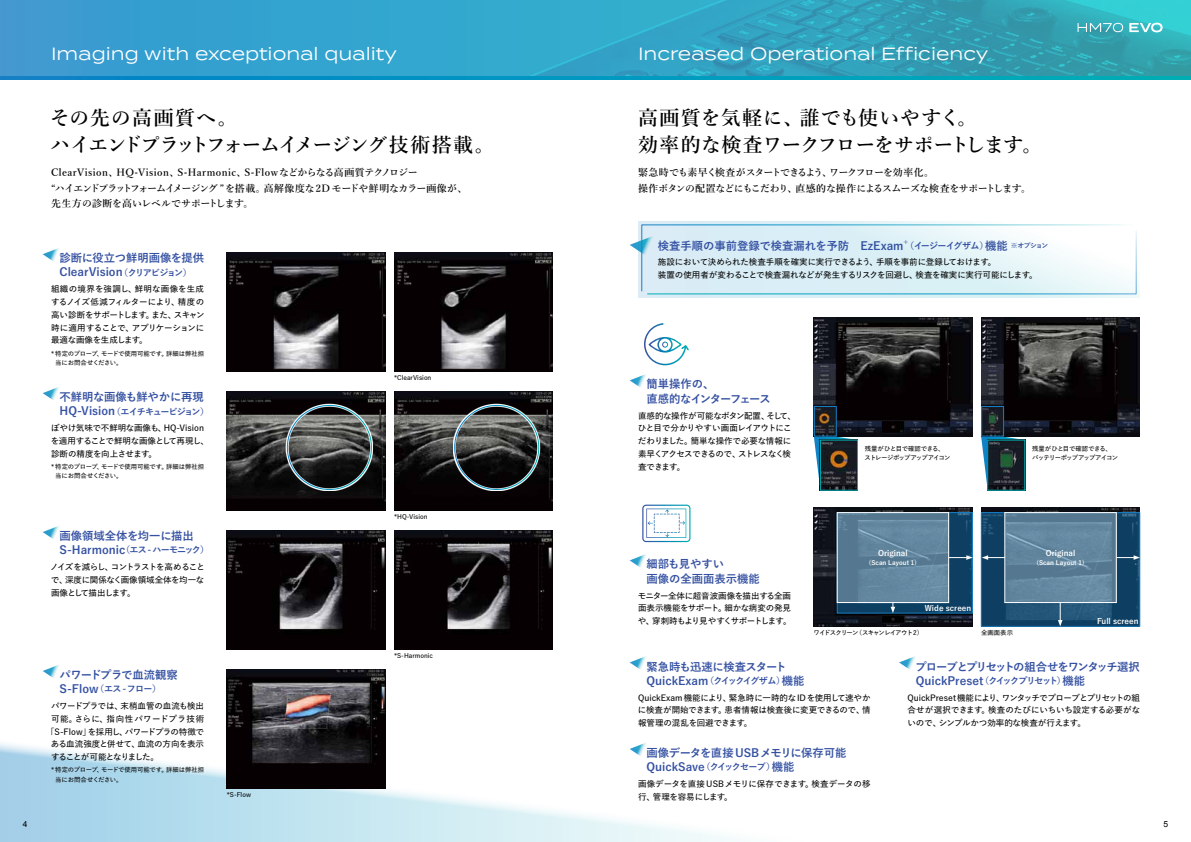
<style>
.page{position:relative;width:1191px;height:842px;background:#fff}
.page>*{position:absolute;margin:0;border:0;box-sizing:border-box;transform-origin:0 0}
.t1{font:600 19.8px/26.9px "Yu Min Pr 6 N";letter-spacing:-.02em;color:#000}
.t2{font:600 19.8px/26.9px "Yu Min Pr 6 N";letter-spacing:-.07em;color:#000}
.t3{font:17.7px "Termina";color:#fff}
.t4{font:700 11.3px/14.2px "Yu Go Pr 6 N";color:#3551a2}
.t5{font:700 11.3px/14.2px "Yu Go Pr 6 N";letter-spacing:-.06em;color:#3551a2}
.t6{font:700 11.3px/14.2px "Yu Go Pr 6 N";letter-spacing:-.08em;color:#3551a2}
.t7{font:700 11.3px "Yu Go Pr 6 N";letter-spacing:-.05em;color:#3551a2}
.t8{font:600 9.9px/15.6px "Yu Min Pr 6 N";color:#000}
.t9{font:600 9.9px/15.6px "Yu Min Pr 6 N";letter-spacing:-.06em;color:#000}
.t10{font:700 9.1px "Yu Go Pr 6 N";letter-spacing:-.095em;color:#3551a2}
.t11{font:700 9.1px "Yu Go Pr 6 N";letter-spacing:-.135em;color:#3551a2}
.t12{font:700 9.1px "Yu Go Pr 6 N";letter-spacing:-.075em;color:#3551a2}
.t13{font:600 8.5px/12.8px "Yu Go Pr 6 N";letter-spacing:-.035em;color:#000;text-align:justify}
.t14{font:600 8.5px/12.8px "Yu Go Pr 6 N";letter-spacing:-.015em;color:#000}
.t15{font:600 8.5px "Yu Go Pr 6 N";letter-spacing:-.06em;color:#000}
.t16{font:600 8.5px "Yu Go Pr 6 N";letter-spacing:.05em;color:#000}
.t17{font:600 8.5px "Yu Go Pr 6 N";letter-spacing:-.12em;color:#000}
.t18{font:8.5px "Arial";color:#000}
.t19{font:700 7.8px "Yu Go Pr 6 N";color:#fff}
.t20{font:700 6.6px "Yu Go Pr 6 N";color:#3551a2}
.t21{font:600 6.4px/9.2px "Yu Go Pr 6 N";letter-spacing:-.025em;color:#000}
.t22{font:600 6.4px "Yu Go Pr 6 N";color:#000}
.t23{font:600 6.4px/9.2px "Yu Go Pr 6 N";letter-spacing:-.08em;color:#000}
.t24{font:600 6.4px/9.2px "Yu Go Pr 6 N";letter-spacing:-.1em;color:#000}
.t25{font:600 6.4px "Yu Go Pr 6 N";letter-spacing:-.13em;color:#000}
.t26{font:700 6.2px "Yu Go Pr 6 N";color:#fff}
.s1{font-size:9.1px}
.s2{font-size:11.3px}
.s3{font-size:6.8px}
</style>
<div class="page">
<div style="left:0;top:0;width:1191px;height:77px;background:linear-gradient(to bottom,#36a0cf,#36a0cf)"></div>
<img style="left:421px;top:0;width:770px;height:77px">
<svg style="left:0;top:77px;width:1191px;height:2px;background:#0197be"></svg>
<svg style="left:0;top:737px;width:735px;height:105px"></svg>
<svg style="left:1077px;top:23px;width:46px;height:9px"></svg>
<svg style="left:1129px;top:23px;width:33px;height:9px"></svg>
<svg style="left:981px;top:437px;width:42px;height:47px"></svg>
<svg style="left:814px;top:437px;width:42px;height:53px"></svg>
<svg style="left:43px;top:248px;width:16px;height:13px"></svg>
<svg style="left:43px;top:387px;width:16px;height:13px"></svg>
<svg style="left:629px;top:374px;width:17px;height:14px"></svg>
<svg style="left:629px;top:656px;width:17px;height:14px"></svg>
<svg style="left:629px;top:741px;width:20px;height:16px"></svg>
<svg style="left:629px;top:554px;width:17px;height:14px"></svg>
<svg style="left:899px;top:656px;width:17px;height:14px"></svg>
<svg style="left:43px;top:526px;width:16px;height:13px"></svg>
<svg style="left:43px;top:665px;width:16px;height:13px"></svg>
<img style="left:814px;top:507px;width:158px;height:119px">
<img style="left:981px;top:507px;width:159px;height:5px">
<img style="left:814px;top:317px;width:158px;height:120px">
<img style="left:981px;top:317px;width:159px;height:120px">
<svg style="left:644px;top:323px;width:45px;height:42px"></svg>
<svg style="left:642px;top:505px;width:48px;height:37px"></svg>
<img style="left:822px;top:442px;width:34px;height:47px">
<div style="left:820px;top:440px;width:38px;height:51px;border:1px solid #00adb2"></div>
<img style="left:989px;top:442px;width:34px;height:47px">
<div style="left:987px;top:440px;width:38px;height:51px;border:1px solid #00adb2"></div>
<div style="left:814px;top:406px;width:22px;height:31px;border:1px solid #187fc4"></div>
<div style="left:981px;top:406px;width:23px;height:31px;border:1px solid #187fc4"></div>
<svg style="left:839px;top:514px;width:131px;height:97px;background:#154668"></svg>
<svg style="left:839px;top:514px;width:107px;height:87px;background:#60839c"></svg>
<div style="left:837px;top:512px;width:111px;height:91px;border:1px solid #fff"></div>
<svg style="left:948px;top:555px;width:24px;height:5px"></svg>
<svg style="left:890px;top:603px;width:5px;height:10px"></svg>
<svg style="left:983px;top:514px;width:155px;height:110px;background:#17486a"></svg>
<div style="left:981px;top:512px;width:159px;height:114px;border:1px solid #187fc4"></div>
<svg style="left:1006px;top:514px;width:108px;height:87px;background:#61859d"></svg>
<div style="left:1004px;top:512px;width:112px;height:91px;border:1px solid #fff"></div>
<svg style="left:1116px;top:555px;width:24px;height:5px"></svg>
<svg style="left:981px;top:555px;width:24px;height:5px"></svg>
<svg style="left:1058px;top:602px;width:4px;height:24px"></svg>
<img style="left:227px;top:252px;width:159px;height:119px">
<img style="left:394px;top:391px;width:159px;height:119px">
<svg style="left:453px;top:404px;width:87px;height:87px;background:#3d4242"></svg>
<img style="left:394px;top:530px;width:159px;height:119px">
<img style="left:394px;top:252px;width:159px;height:119px">
<img style="left:227px;top:391px;width:159px;height:119px">
<svg style="left:286px;top:404px;width:87px;height:87px;background:#484d4c"></svg>
<img style="left:227px;top:530px;width:159px;height:119px">
<img style="left:227px;top:669px;width:159px;height:119px">
<svg style="left:638px;top:221px;width:502px;height:77px"></svg>
<svg style="left:630px;top:224px;width:506px;height:70px"></svg>
<h2 class="t3" style="left:51px;top:41px;width:347px">Imaging with exceptional quality</h2>
<h2 class="t3" style="left:638px;top:41px;width:352px">Increased Operational Efficiency</h2>
<h1 class="t2" style="left:50px;top:105px;width:446px">その先の高画質へ。<br>ハイエンドプラットフォームイメージング技術搭載。</h1>
<p class="t8" style="left:51px;top:165px;width:418px">ClearVision、HQ-Vision、S-Harmonic、S-Flowなどからなる高画質テクノロジー<br>“ハイエンドプラットフォームイメージング ” を搭載。高解像度な 2D モードや鮮明なカラー画像が、先生方の診断を高いレベルでサポートします。</p>
<h3 class="t4" style="left:60px;top:251px;width:157px">診断に役立つ鮮明画像を提供　<br>ClearVision<span class="s1">（クリアビジョン）</span></h3>
<p class="t13" style="left:51px;top:282px;width:155px">組織の境界を強調し、鮮明な画像を生成するノイズ低減フィルターにより、精度の高い診断をサポートします。また、スキャン時に適用することで、アプリケーションに最適な画像を生成します。</p>
<p class="t21" style="left:55px;top:348px;width:150px;text-indent:-4px">* 特定のプローブ、モードで使用可能です。詳細は弊社担当にお問合せください。</p>
<h3 class="t4" style="left:60px;top:390px;width:157px">不鮮明な画像も鮮やかに再現　</h3>
<p class="t11" style="left:60px;top:406px;width:151px"><span class="s2">HQ-Vision</span>（エイチキュービジョン）</p>
<p class="t13" style="left:51px;top:421px;width:160px;text-align:left">ぼやけ気味で不鮮明な画像も、HQ-Visionを適用することで鮮明な画像として再現し、診断の精度を向上させます。</p>
<p class="t21" style="left:55px;top:461px;width:150px;text-indent:-4px">* 特定のプローブ、モードで使用可能です。詳細は弊社担当にお問合せください。</p>
<h3 class="t4" style="left:60px;top:529px;width:147px">画像領域全体を均一に描出　</h3>
<p class="t10" style="left:60px;top:545px;width:151px"><span class="s2">S-Harmonic</span>（エス-ハーモニック）</p>
<p class="t13" style="left:50px;top:560px;width:156px">ノイズを減らし、コントラストを高めることで、深度に関係なく画像領域全体を均一な画像として描出します。</p>
<h3 class="t7" style="left:60px;top:668px;width:131px">パワードプラで血流観察　</h3>
<p class="t10" style="left:60px;top:684px;width:103px"><span class="s2">S-Flow</span>（エス-フロー）</p>
<p class="t13" style="left:51px;top:698px;width:155px">パワードプラでは、末梢血管の血流も検出</p>
<p class="t16" style="left:51px;top:711px;width:155px">可能。さらに、指向性パワードプラ技術</p>
<p class="t15" style="left:46px;top:724px;width:159px">「S-Flow」を採用し、パワードプラの特徴で</p>
<p class="t13" style="left:51px;top:737px;width:155px">ある血流強度と併せて、血流の方向を表示</p>
<p class="t17" style="left:51px;top:749px;width:110px">することが可能となりました。</p>
<p class="t21" style="left:55px;top:765px;width:150px;text-indent:-4px">* 特定のプローブ、モードで使用可能です。詳細は弊社担当にお問合せください。</p>
<p class="t21" style="left:227px;top:789px;width:26px">*S-Flow</p>
<p class="t22" style="left:394px;top:371px;width:39px">*ClearVision</p>
<p class="t22" style="left:394px;top:510px;width:35px">*HQ-Vision</p>
<p class="t22" style="left:394px;top:649px;width:40px">*S-Harmonic</p>
<h1 class="t1" style="left:638px;top:105px;width:406px">高画質を気軽に、誰でも使いやすく。<br>効率的な検査ワークフローをサポートします。</h1>
<p class="t9" style="left:638px;top:165px;width:394px">緊急時でも素早く検査がスタートできるよう、ワークフローを効率化。<br>操作ボタンの配置などにもこだわり、直感的な操作によるスムーズな検査をサポートします。</p>
<h3 class="t4" style="left:658px;top:239px;width:247px">検査手順の事前登録で検査漏れを予防　EzExam</h3>
<p class="t20" style="left:903px;top:238px;width:6px">+</p>
<p class="t12" style="left:905px;top:240px;width:145px">（イージーイグザム）<span class="s2">機能</span> <span class="s3">※オプション</span></p>
<p class="t13" style="left:658px;top:255px;width:381px">施設において決められた検査手順を確実に実行できるよう、手順を事前に登録しておけます。<br>装置の使用者が変わることで検査漏れなどが発生するリスクを回避し、検査を確実に実行可能にします。</p>
<h3 class="t6" style="left:646px;top:377px;width:126px">簡単操作の、<br>直感的なインターフェース</h3>
<p class="t13" style="left:638px;top:408px;width:159px;text-align:left">直感的な操作が可能なボタン配置、そして、ひと目で分かりやすい画面レイアウトにこだわりました。簡単な操作で必要な情報に素早くアクセスできるので、ストレスなく検査できます。</p>
<p class="t23" style="left:864px;top:443px;width:88px">残量がひと目で確認できる、ストレージポップアップアイコン</p>
<p class="t24" style="left:1032px;top:443px;width:88px">残量がひと目で確認できる、バッテリーポップアップアイコン</p>
<h3 class="t4" style="left:646px;top:557px;width:115px">細部も見やすい　<br>画像の全画面表示機能</h3>
<p class="t13" style="left:638px;top:588px;width:155px">モニター全体に超音波画像を描出する全画面表示機能をサポート。細かな病変の発見や、穿刺時もより見やすくサポートします。</p>
<p class="t19" style="left:878px;top:549px;width:31px">Original</p>
<p class="t26" style="left:869px;top:559px;width:49px">(Scan Layout 1)</p>
<p class="t19" style="left:925px;top:604px;width:48px">Wide screen</p>
<p class="t25" style="left:813px;top:627px;width:111px">ワイドスクリーン（スキャンレイアウト2）</p>
<p class="t21" style="left:981px;top:627px;width:33px">全画面表示</p>
<p class="t19" style="left:1045px;top:549px;width:31px">Original</p>
<p class="t26" style="left:1036px;top:559px;width:49px">(Scan Layout 1)</p>
<p class="t19" style="left:1097px;top:617px;width:43px">Full screen</p>
<h3 class="t4" style="left:646px;top:659px;width:159px">緊急時も迅速に検査スタート　<br>QuickExam<span class="s1">（クイックイグザム）</span>機能</h3>
<p class="t13" style="left:638px;top:690px;width:234px">QuickExam機能により、緊急時に一時的なIDを使用して速やかに検査が開始できます。患者情報は検査後に変更できるので、情報管理の混乱を回避できます。</p>
<h3 class="t4" style="left:646px;top:746px;width:213px">画像データを直接USBメモリに保存可能　<br>QuickSave<span class="s1">（クイックセーブ）</span>機能</h3>
<p class="t14" style="left:638px;top:776px;width:234px">画像データを直接 USBメモリに保存できます。検査データの移行、管理を容易にします。</p>
<h3 class="t5" style="left:915px;top:659px;width:237px">プローブとプリセットの組合せをワンタッチ選択　<br>QuickPreset<span class="s1">（クイックプリセット）</span>機能</h3>
<p class="t13" style="left:907px;top:690px;width:234px">QuickPreset機能により、ワンタッチでプローブとプリセットの組合せが選択できます。検査のたびにいちいち設定する必要がないので、シンプルかつ効率的な検査が行えます。</p>
<p class="t18" style="left:23px;top:818px;width:6px">4</p>
<p class="t18" style="left:1163px;top:818px;width:6px">5</p>
</div>
